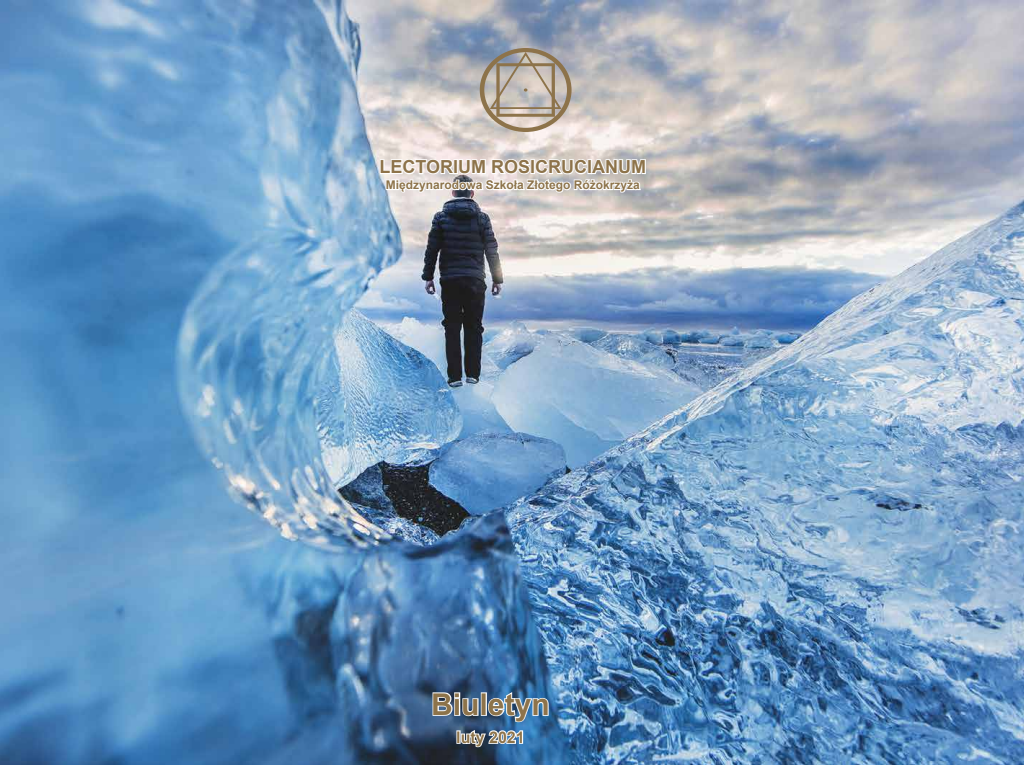
<style>
.page{position:relative;width:1024px;height:768px;background:#fff}
.page>*{position:absolute;margin:0;border:0;box-sizing:border-box;transform-origin:0 0}
.t1{font:700 30px "Arial";color:#8d734a}
.t2{font:700 18px "Arial";color:#8d734a}
.t3{font:700 16px "Arial";color:#8d734a}
.t4{font:700 12px "Arial";color:#8d734a}
</style>
<div class="page">
<img style="left:0;top:0;width:1024px;height:765px">
<img style="left:432px;top:690px;width:118px;height:58px">
<svg style="left:379px;top:147px;width:268px;height:48px"></svg>
<svg style="left:480px;top:48px;width:92px;height:84px;background:#b4aa9f"></svg>
<h2 class="t2" style="left:380px;top:155px;width:268px">LECTORIUM ROSICRUCIANUM</h2>
<p class="t4" style="left:386px;top:177px;width:256px">Międzynarodowa Szkoła Złotego Różokrzyża</p>
<h1 class="t1" style="left:431px;top:684px;width:120px">Biuletyn</h1>
<h3 class="t3" style="left:456px;top:727px;width:70px">luty 2021</h3>
</div>
